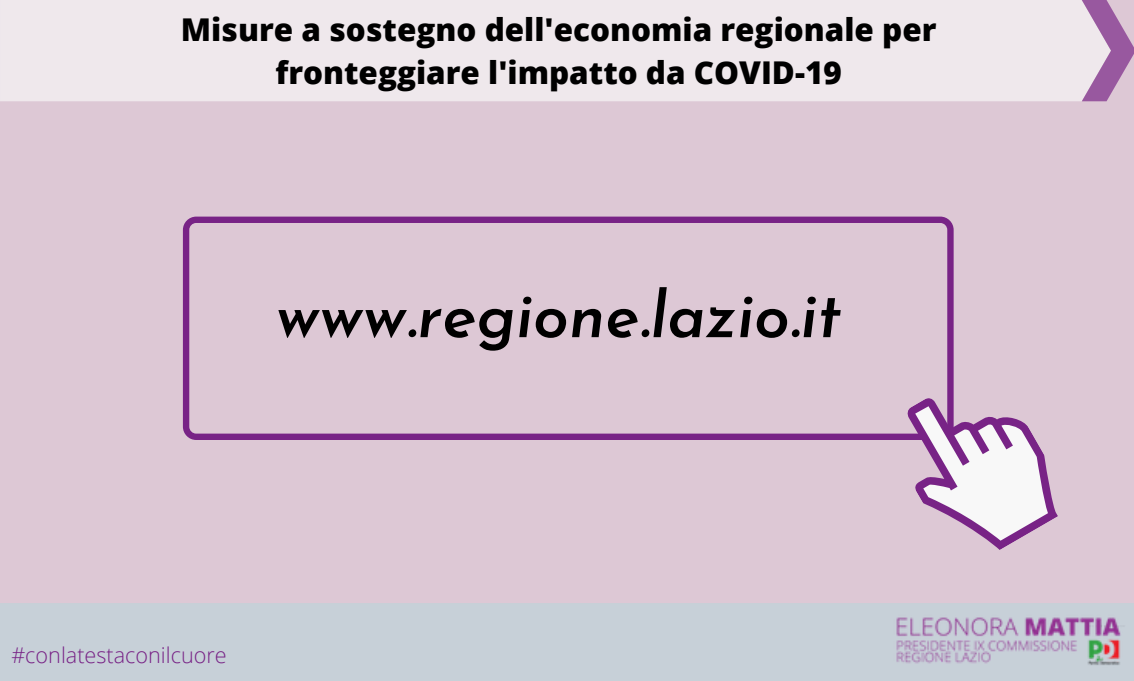
<style>
.page{position:relative;width:1134px;height:681px;background:#ddc8d5}
.page>*{position:absolute;margin:0;border:0;box-sizing:border-box;transform-origin:0 0}
.t1{font:italic 600 64px "Josefin Sans";color:#000}
.t2{font:800 31.6px/43.6px "Open Sans";color:#000;text-align:center}
.t3{font:300 21.6px "Open Sans";color:#782386}
</style>
<div class="page">
<svg style="left:183px;top:217px;width:771px;height:223px"></svg>
<svg style="left:878px;top:361px;width:180px;height:189px"></svg>
<div style="left:0;top:0;width:1082px;height:101px;background:#efe8ec"></div>
<svg style="left:1082px;top:0;width:52px;height:101px"></svg>
<div style="left:0;top:603px;width:1134px;height:78px;background:#c7d0d8"></div>
<img style="left:878px;top:613px;width:256px;height:54px">
<p class="t2" style="left:181px;top:6px;width:757px">Misure a sostegno dell'economia regionale per fronteggiare l'impatto da COVID-19</p>
<h1 class="t1" style="left:276px;top:289px;width:567px">www.regione.lazio.it</h1>
<p class="t3" style="left:11px;top:640px;width:217px">#conlatestaconilcuore</p>
</div>
